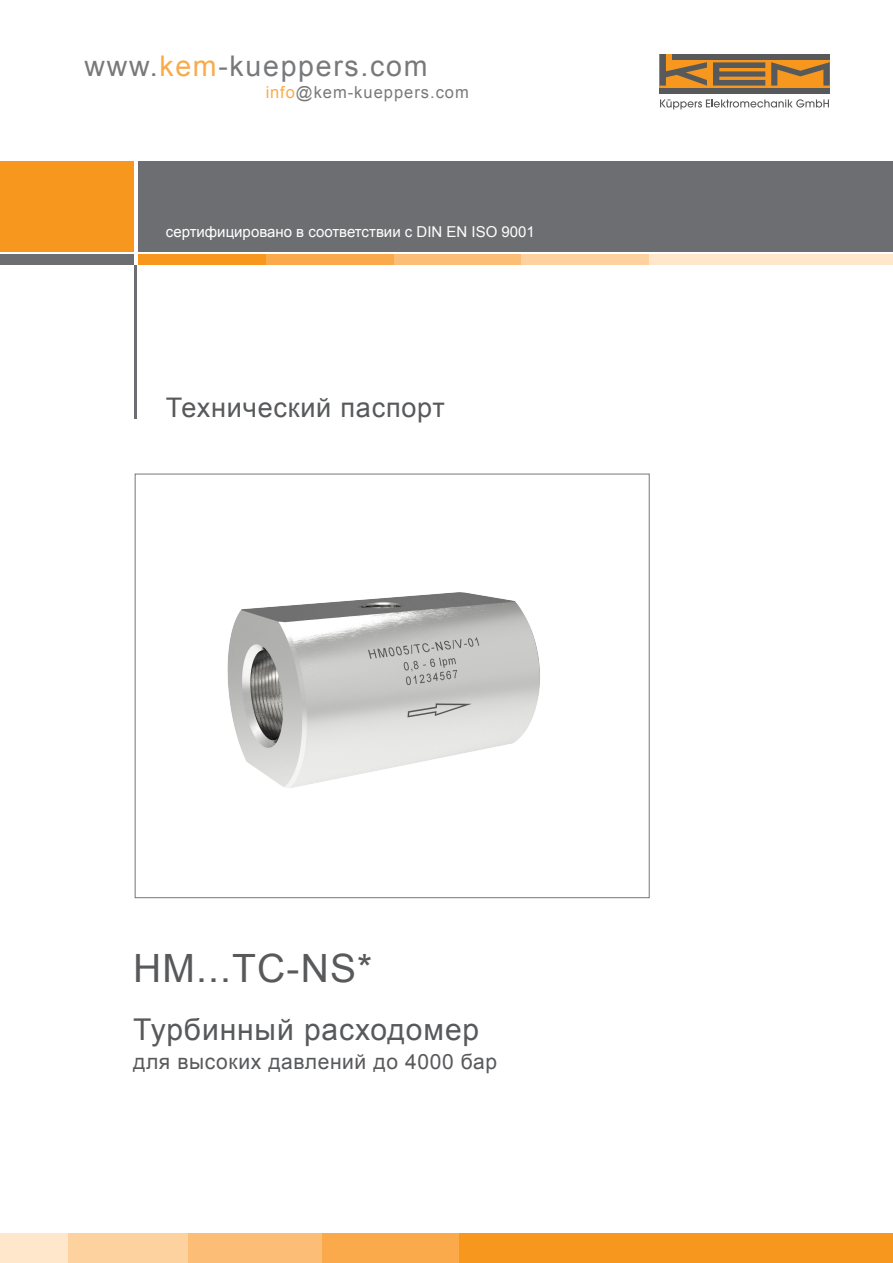
<style>
.page{position:relative;width:893px;height:1263px;background:#fff}
.page>*{position:absolute;margin:0;border:0;box-sizing:border-box;transform-origin:0 0}
.t1{font:39px "Arial";color:#58595b}
.t2{font:30px "Arial";letter-spacing:.03em;color:#58595b}
.t3{font:28.5px "Arial";letter-spacing:.06em;color:#58595b}
.t4{font:27px "Arial";letter-spacing:.03em;color:#58595b}
.t5{font:21px "Arial";letter-spacing:.03em;color:#58595b}
.t6{font:16.5px "Arial";letter-spacing:.06em;color:#58595b}
.t7{font:15px "Arial";color:#fff}
.s1{color:#f8971d}
</style>
<div class="page">
<div style="left:660px;top:54px;width:170px;height:40px;background:#f8971d"></div>
<svg style="left:713px;top:62px;width:52px;height:24px"></svg>
<div style="left:672px;top:54px;width:158px;height:6px;background:#58595b"></div>
<div style="left:660px;top:88px;width:170px;height:6px;background:#58595b"></div>
<svg style="left:771px;top:62px;width:59px;height:24px"></svg>
<svg style="left:660px;top:54px;width:47px;height:32px"></svg>
<svg style="left:660px;top:99px;width:169px;height:10px"></svg>
<div style="left:139px;top:162px;width:754px;height:90px;background:#6d6e71"></div>
<div style="left:139px;top:254px;width:754px;height:11px;background:#ffe7cb"></div>
<div style="left:521px;top:254px;width:128px;height:11px;background:#fed29f"></div>
<div style="left:394px;top:254px;width:127px;height:11px;background:#fcbe76"></div>
<div style="left:266px;top:254px;width:128px;height:11px;background:#faaa4b"></div>
<div style="left:139px;top:254px;width:127px;height:11px;background:#f8971d"></div>
<div style="left:0;top:162px;width:133px;height:90px;background:#f8971d"></div>
<div style="left:0;top:254px;width:133px;height:11px;background:#6d6e71"></div>
<hr style="left:134px;top:266px;width:3px;height:153px;background:#6d6e71">
<div style="left:0;top:1233px;width:893px;height:30px;background:#ffe7cb"></div>
<div style="left:69px;top:1233px;width:824px;height:30px;background:#fed29f"></div>
<div style="left:189px;top:1233px;width:704px;height:30px;background:#fcbe76"></div>
<div style="left:323px;top:1233px;width:570px;height:30px;background:#faaa4b"></div>
<div style="left:459px;top:1233px;width:434px;height:30px;background:#f8971d"></div>
<div style="left:135px;top:474px;width:515px;height:424px;background:#fff;border:1px solid #757679"></div>
<img style="left:227px;top:592px;width:313px;height:196px">
<h3 class="t3" style="left:85px;top:47px;width:344px">www.<span class="s1">kem</span>-kueppers.com</h3>
<p class="t6" style="left:265px;top:82px;width:205px"><span class="s1">info</span>@kem-kueppers.com</p>
<p class="t7" style="left:166px;top:222px;width:371px">сертифицировано в соответствии с DIN EN ISO 9001</p>
<h3 class="t4" style="left:166px;top:390px;width:281px">Технический паспорт</h3>
<h1 class="t1" style="left:133px;top:943px;width:241px">HM...TC-NS*</h1>
<h2 class="t2" style="left:133px;top:1010px;width:348px">Турбинный расходомер</h2>
<h3 class="t5" style="left:133px;top:1047px;width:365px">для высоких давлений до 4000 бар</h3>
</div>
